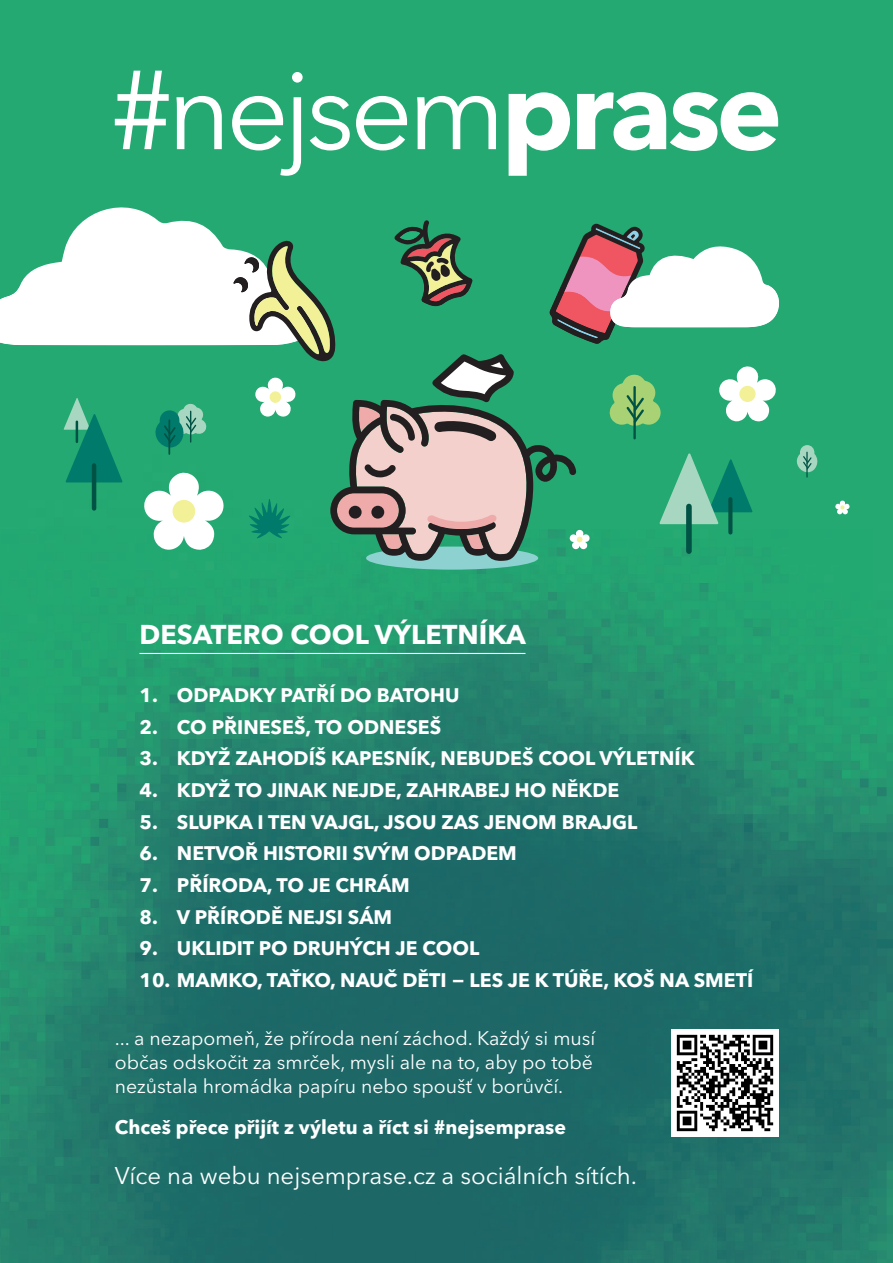
<style>
.page{position:relative;width:893px;height:1263px;background:#23a971}
.page>*{position:absolute;margin:0;border:0;box-sizing:border-box;transform-origin:0 0}
.t1{font:700 27px "Avenir Next LT Pro";color:#fff}
.t2{font:24px "Avenir Next LT Pro";color:#fff}
.t3{font:700 19.5px "Avenir Next LT Pro";color:#fff}
.t4{font:19.5px/24px "Avenir Next LT Pro";color:#fff}
</style>
<div class="page">
<svg style="left:20px;top:207px;width:213px;height:78px;fill:#fff"></svg>
<img style="left:0;top:561px;width:893px;height:702px">
<div style="left:0;top:285px;width:233px;height:60px;background:#fff"></div>
<svg style="left:835px;top:500px;width:15px;height:14px"></svg>
<hr style="left:806px;top:452px;width:2px;height:25px;background:#005245">
<svg style="left:796px;top:445px;width:22px;height:27px"></svg>
<hr style="left:168px;top:420px;width:2px;height:34px;background:#005245">
<svg style="left:155px;top:404px;width:52px;height:43px"></svg>
<svg style="left:64px;top:398px;width:59px;height:84px"></svg>
<hr style="left:92px;top:465px;width:4px;height:43px;background:#005245">
<svg style="left:144px;top:472px;width:80px;height:78px"></svg>
<div style="left:173px;top:500px;width:22px;height:23px;background:#f2f197;border-radius:50%"></div>
<div style="left:366px;top:546px;width:172px;height:24px;background:#8dd2d1;border-radius:50%"></div>
<svg style="left:233px;top:220px;width:546px;height:341px"></svg>
<hr style="left:139px;top:653px;width:386px;height:1px;background:#fff">
<svg style="left:115px;top:71px;width:54px;height:78px"></svg>
<svg style="left:176px;top:96px;width:46px;height:53px"></svg>
<svg style="left:232px;top:72px;width:71px;height:104px"></svg>
<svg style="left:310px;top:96px;width:40px;height:54px"></svg>
<svg style="left:356px;top:96px;width:51px;height:54px"></svg>
<svg style="left:417px;top:96px;width:79px;height:53px"></svg>
<svg style="left:509px;top:92px;width:61px;height:84px"></svg>
<svg style="left:577px;top:92px;width:201px;height:59px"></svg>
<img style="left:672px;top:1030px;width:106px;height:106px">
<h1 class="t1" style="left:139px;top:618px;width:388px">DESATERO COOL VÝLETNÍKA</h1>
<p class="t3" style="left:139px;top:683px;width:321px">1. ODPADKY PATŘÍ DO BATOHU</p>
<p class="t3" style="left:139px;top:715px;width:303px">2. CO PŘINESEŠ, TO ODNESEŠ</p>
<p class="t3" style="left:139px;top:747px;width:557px">3. KDYŽ ZAHODÍŠ KAPESNÍK, NEBUDEŠ COOL VÝLETNÍK</p>
<p class="t3" style="left:139px;top:778px;width:481px">4. KDYŽ TO JINAK NEJDE, ZAHRABEJ HO NĚKDE</p>
<p class="t3" style="left:139px;top:810px;width:499px">5. SLUPKA I TEN VAJGL, JSOU ZAS JENOM BRAJGL</p>
<p class="t3" style="left:139px;top:841px;width:379px">6. NETVOŘ HISTORII SVÝM ODPADEM</p>
<p class="t3" style="left:139px;top:873px;width:272px">7. PŘÍRODA, TO JE CHRÁM</p>
<p class="t3" style="left:139px;top:905px;width:254px">8. V PŘÍRODĚ NEJSI SÁM</p>
<p class="t3" style="left:139px;top:936px;width:341px">9. UKLIDIT PO DRUHÝCH JE COOL</p>
<p class="t3" style="left:139px;top:968px;width:615px">10. MAMKO, TAŤKO, NAUČ DĚTI − LES JE K TÚŘE, KOŠ NA SMETÍ</p>
<p class="t4" style="left:115px;top:1026px;width:482px">... a nezapomeň, že příroda není záchod. Každý si musí občas odskočit za smrček, mysli ale na to, aby po tobě nezůstala hromádka papíru nebo spoušť v borůvčí.</p>
<p class="t3" style="left:115px;top:1115px;width:453px">Chceš přece přijít z výletu a říct si #nejsemprase</p>
<p class="t2" style="left:115px;top:1161px;width:524px">Více na webu nejsemprase.cz a sociálních sítích.</p>
</div>
